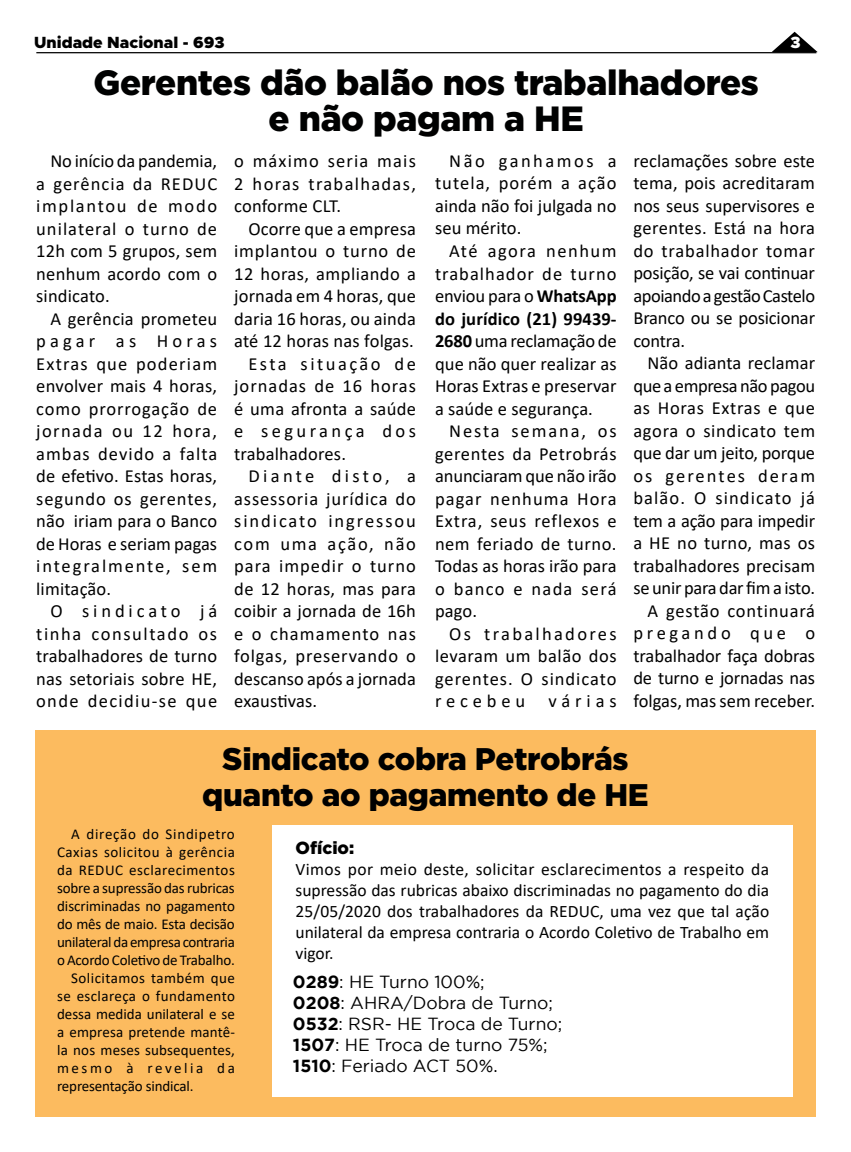
<style>
.page{position:relative;width:851px;height:1152px;background:#fff}
.page>*{position:absolute;margin:0;border:0;box-sizing:border-box;transform-origin:0 0}
.t1{font:900 35px/36.2px "Gotham";letter-spacing:-.01em;color:#000101;text-align:center}
.t2{font:900 31.25px/36.2px "Gotham";letter-spacing:-.01em;color:#000;text-align:center}
.t3{font:18.5px/22.5px "Calibri";letter-spacing:.01em;color:#000;text-align:justify}
.t4{font:18.5px "Calibri";letter-spacing:.045em;color:#000}
.t5{font:18.5px "Calibri";letter-spacing:.055em;color:#000}
.t6{font:18.5px "Calibri";letter-spacing:.105em;color:#000}
.t7{font:18.5px "Calibri";letter-spacing:.06em;color:#000}
.t8{font:18.5px "Calibri";letter-spacing:.135em;color:#000}
.t9{font:18.5px "Calibri";letter-spacing:.09em;color:#000}
.t10{font:18.5px "Calibri";letter-spacing:.185em;color:#000}
.t11{font:18.5px "Calibri";letter-spacing:.18em;color:#000}
.t12{font:17.5px/21px "Calibri";color:#000;text-align:justify}
.t13{font:17.5px/21px "Gotham";color:#000}
.t14{font:900 17.5px "Gotham";color:#000}
.t15{font:900 16.25px "Metropolis";color:#000}
.t16{font:900 16.25px "Metropolis";color:#fff}
.t17{font:15px "Calibri";color:#000}
.t18{font:15px "Calibri";letter-spacing:.035em;color:#000}
.t19{font:15px "Calibri";letter-spacing:-.02em;color:#000}
.t20{font:15px "Calibri";letter-spacing:.025em;color:#000}
.t21{font:15px "Calibri";letter-spacing:.05em;color:#000}
.t22{font:15px "Calibri";letter-spacing:.03em;color:#000}
.t23{font:15px "Calibri";letter-spacing:.17em;color:#000}
.s1{font-weight:700}
</style>
<div class="page">
<svg style="left:772px;top:32px;width:45px;height:20px"></svg>
<hr style="left:36px;top:52px;width:780px;height:1px;background:#000">
<div style="left:35px;top:730px;width:780px;height:386px;background:#fcbb5f"></div>
<div style="left:272px;top:825px;width:520px;height:272px;background:#fff"></div>
<p class="t15" style="left:34px;top:32px;width:192px">Unidade Nacional - 693</p>
<p class="t16" style="left:790px;top:32px;width:12px">3</p>
<h1 class="t1" style="left:94px;top:64px;width:666px">Gerentes dão balão nos trabalhadores e não pagam a HE</h1>
<p class="t3" style="left:36px;top:149px;width:182px;text-indent:14px">No início da pandemia, a gerência da REDUC implantou de modo unilateral o turno de 12h com 5 grupos, sem nenhum acordo com o sindicato.</p>
<p class="t3" style="left:36px;top:307px;width:182px;text-indent:14px">A gerência prometeu pagar as Horas Extras que poderiam envolver mais 4 horas, como prorrogação de jornada ou 12 hora, ambas devido a falta de efetivo. Estas horas, segundo os gerentes, não iriam para o Banco de Horas e seriam pagas integralmente, sem limitação.</p>
<p class="t3" style="left:36px;top:599px;width:182px;text-indent:14px">O sindicato já tinha consultado os trabalhadores de turno nas setoriais sobre HE, onde decidiu-se que</p>
<p class="t3" style="left:234px;top:149px;width:183px">o máximo seria mais 2 horas trabalhadas, conforme CLT.</p>
<p class="t3" style="left:248px;top:217px;width:169px">Ocorre que a empresa</p>
<p class="t4" style="left:234px;top:238px;width:183px">implantou o turno de</p>
<p class="t3" style="left:234px;top:262px;width:183px">12 horas, ampliando a</p>
<p class="t3" style="left:234px;top:284px;width:183px">jornada em 4 horas, que</p>
<p class="t3" style="left:234px;top:307px;width:183px">daria 16 horas, ou ainda</p>
<p class="t3" style="left:234px;top:329px;width:181px">até 12 horas nas folgas.</p>
<p class="t8" style="left:248px;top:350px;width:169px">Esta situação de</p>
<p class="t5" style="left:234px;top:373px;width:183px">jornadas de 16 horas</p>
<p class="t3" style="left:234px;top:397px;width:183px">é uma afronta a saúde</p>
<p class="t10" style="left:234px;top:418px;width:183px">e segurança dos</p>
<p class="t3" style="left:234px;top:442px;width:113px">trabalhadores.</p>
<p class="t11" style="left:248px;top:463px;width:169px">Diante disto, a</p>
<p class="t4" style="left:234px;top:485px;width:183px">assessoria jurídica do</p>
<p class="t6" style="left:234px;top:508px;width:183px">sindicato ingressou</p>
<p class="t9" style="left:234px;top:530px;width:183px">com uma ação, não</p>
<p class="t5" style="left:234px;top:553px;width:183px">para impedir o turno</p>
<p class="t3" style="left:234px;top:577px;width:183px">de 12 horas, mas para</p>
<p class="t3" style="left:234px;top:599px;width:183px">coibir a jornada de 16h</p>
<p class="t7" style="left:234px;top:620px;width:183px">e o chamamento nas</p>
<p class="t4" style="left:234px;top:643px;width:183px">folgas, preservando o</p>
<p class="t3" style="left:234px;top:667px;width:183px">descanso após a jornada</p>
<p class="t3" style="left:234px;top:689px;width:85px">exaustivas.</p>
<p class="t3" style="left:435px;top:149px;width:183px;text-indent:14px">Não ganhamos a tutela, porém a ação ainda não foi julgada no seu mérito.</p>
<p class="t3" style="left:435px;top:239px;width:183px;text-indent:14px">Até agora nenhum trabalhador de turno enviou para o <span class="s1">WhatsApp do jurídico (21) 99439- 2680</span> uma reclamação de que não quer realizar as Horas Extras e preservar a saúde e segurança.</p>
<p class="t3" style="left:435px;top:419px;width:183px;text-indent:14px">Nesta semana, os gerentes da Petrobrás anunciaram que não irão pagar nenhuma Hora Extra, seus reflexos e nem feriado de turno.<br>Todas as horas irão para o banco e nada será pago.</p>
<p class="t3" style="left:435px;top:621px;width:183px;text-indent:14px">Os trabalhadores levaram um balão dos gerentes. O sindicato recebeu</p>
<p class="t3" style="left:548px;top:689px;width:69px">várias</p>
<p class="t3" style="left:633px;top:149px;width:183px">reclamações sobre este tema, pois acreditaram nos seus supervisores e gerentes. Está na hora do trabalhador tomar posição, se vai continuar apoiando a gestão Castelo Branco ou se posicionar contra.</p>
<p class="t3" style="left:633px;top:351px;width:183px;text-align:right">Não adianta reclamar que a empresa não pagou as Horas Extras e que agora o sindicato tem que dar um jeito, porque os gerentes deram balão. O sindicato já tem a ação para impedir a HE no turno, mas os trabalhadores precisam se unir para dar fim a isto.<br>A gestão continuará pregando que o trabalhador faça dobras de turno e jornadas nas folgas, mas sem receber.</p>
<h2 class="t2" style="left:202px;top:739px;width:448px">Sindicato cobra Petrobrás quanto ao pagamento de HE</h2>
<p class="t21" style="left:71px;top:824px;width:165px">A direção do Sindipetro</p>
<p class="t18" style="left:57px;top:842px;width:179px">Caxias solicitou à gerência</p>
<p class="t18" style="left:57px;top:860px;width:179px">da REDUC esclarecimentos</p>
<p class="t17" style="left:57px;top:878px;width:179px">sobre a supressão das rubricas</p>
<p class="t17" style="left:57px;top:896px;width:179px">discriminadas no pagamento</p>
<p class="t17" style="left:57px;top:914px;width:179px">do mês de maio. Esta decisão</p>
<p class="t19" style="left:57px;top:932px;width:179px">unilateral da empresa contraria</p>
<p class="t17" style="left:57px;top:950px;width:179px">o Acordo Coletivo de Trabalho.</p>
<p class="t22" style="left:71px;top:968px;width:165px">Solicitamos também que</p>
<p class="t20" style="left:57px;top:986px;width:179px">se esclareça o fundamento</p>
<p class="t17" style="left:57px;top:1004px;width:179px">dessa medida unilateral e se</p>
<p class="t17" style="left:57px;top:1022px;width:179px">a empresa pretende mantê-</p>
<p class="t17" style="left:57px;top:1040px;width:179px">la nos meses subsequentes,</p>
<p class="t23" style="left:57px;top:1058px;width:179px">mesmo à revelia da</p>
<p class="t17" style="left:57px;top:1076px;width:138px">representação sindical.</p>
<p class="t14" style="left:295px;top:838px;width:60px">Ofício:</p>
<p class="t12" style="left:295px;top:858px;width:475px">Vimos por meio deste, solicitar esclarecimentos a respeito da supressão das rubricas abaixo discriminadas no pagamento do dia 25/05/2020 dos trabalhadores da REDUC, uma vez que tal ação unilateral da empresa contraria o Acordo Coletivo de Trabalho em vigor.</p>
<p class="t13" style="left:293px;top:970px;width:271px"><span class="s1">0289</span>: HE Turno 100%;<br><span class="s1">0208</span>: AHRA/Dobra de Turno;<br><span class="s1">0532</span>: RSR- HE Troca de Turno;<br><span class="s1">1507</span>: HE Troca de turno 75%;<br><span class="s1">1510</span>: Feriado ACT 50%.</p>
</div>
